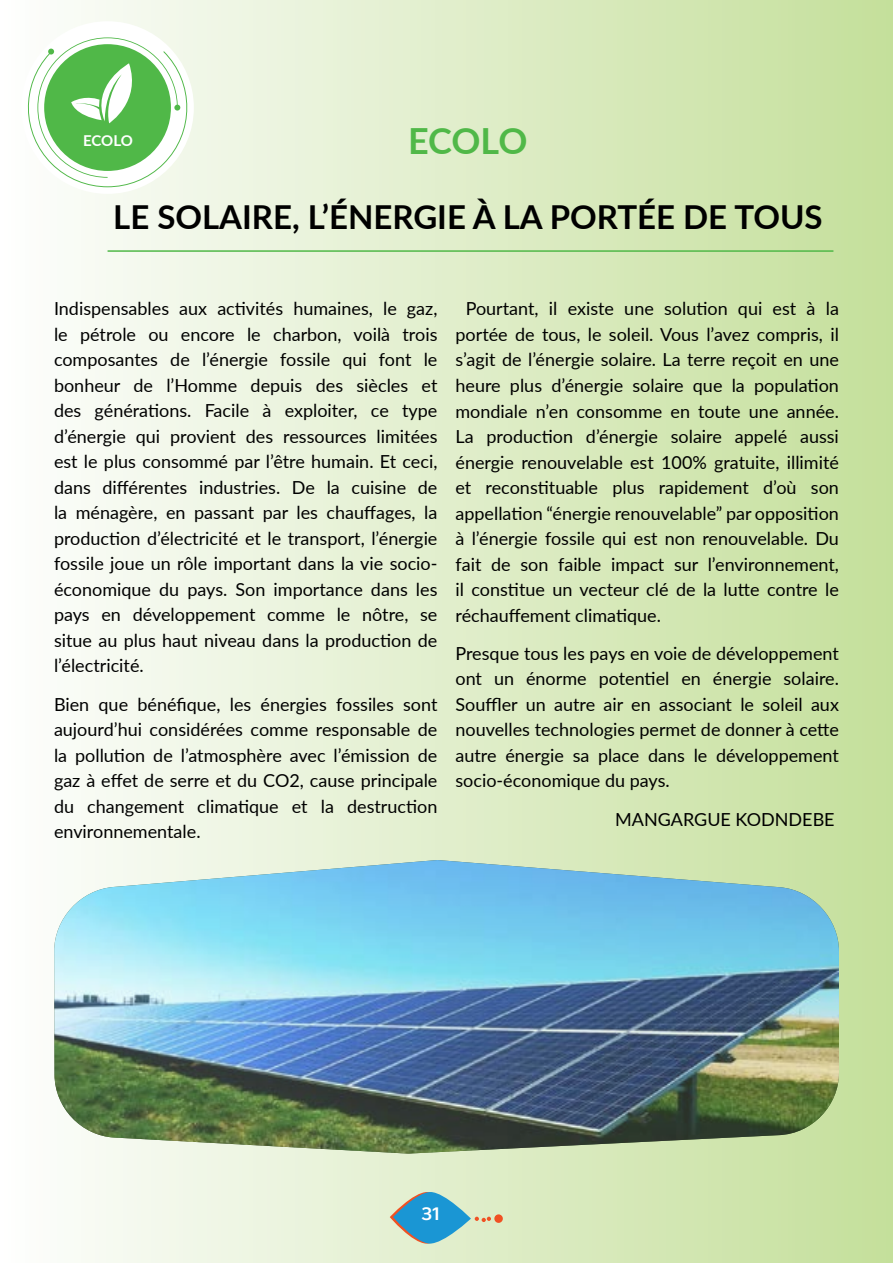
<style>
.page{position:relative;width:893px;height:1263px;background:#fff}
.page>*{position:absolute;margin:0;border:0;box-sizing:border-box;transform-origin:0 0}
.t1{font:700 36px "Lato";letter-spacing:-.015em;color:#50b848}
.t2{font:700 33px "Lato";color:#000}
.t3{font:18px/25.5px "Lato";color:#000;text-align:justify}
.t4{font:700 18px "Ko Ho";color:#fff}
.t5{font:700 15px "Lato";letter-spacing:-.015em;color:#fff}
</style>
<div class="page">
<div style="left:0;top:0;width:893px;height:1263px;background:linear-gradient(to right,#fefefe,#c4df9b)"></div>
<svg style="left:390px;top:1192px;width:101px;height:52px;background:#84bec8"></svg>
<div style="left:494px;top:1214px;width:9px;height:9px;background:#f05123;border-radius:50%"></div>
<div style="left:21px;top:21px;width:173px;height:173px;background:#fff;border-radius:50%"></div>
<svg style="left:20px;top:37px;width:175px;height:150px"></svg>
<hr style="left:108px;top:250px;width:725px;height:2px;background:#50b848">
<img style="left:54px;top:860px;width:785px;height:293px">
<p class="t5" style="left:83px;top:129px;width:51px">ECOLO</p>
<h1 class="t1" style="left:408px;top:114px;width:121px">ECOLO</h1>
<h2 class="t2" style="left:113px;top:192px;width:711px">LE SOLAIRE, L’ÉNERGIE À LA PORTÉE DE TOUS</h2>
<p class="t3" style="left:54px;top:295px;width:385px">Indispensables aux activités humaines, le gaz, le pétrole ou encore le charbon, voilà trois composantes de l’énergie fossile qui font le bonheur de l’Homme depuis des siècles et des générations. Facile à exploiter, ce type d’énergie qui provient des ressources limitées est le plus consommé par l’être humain. Et ceci, dans différentes industries. De la cuisine de la ménagère, en passant par les chauffages, la production d’électricité et le transport, l’énergie fossile joue un rôle important dans la vie socio&shy;économique du pays. Son importance dans les pays en développement comme le nôtre, se situe au plus haut niveau dans la production de l’électricité.</p>
<p class="t3" style="left:54px;top:691px;width:385px">Bien que bénéfique, les énergies fossiles sont aujourd’hui considérées comme responsable de la pollution de l’atmosphère avec l’émission de gaz à effet de serre et du CO2, cause principale du changement climatique et la destruction environnementale.</p>
<p class="t3" style="left:455px;top:295px;width:385px;text-indent:10px">Pourtant, il existe une solution qui est à la portée de tous, le soleil. Vous l’avez compris, il s’agit de l’énergie solaire. La terre reçoit en une heure plus d’énergie solaire que la population mondiale n’en consomme en toute une année.<br>La production d’énergie solaire appelé aussi énergie renouvelable est 100% gratuite, illimité et reconstituable plus rapidement d’où son appellation “énergie renouvelable” par opposition à l’énergie fossile qui est non renouvelable. Du fait de son faible impact sur l’environnement, il constitue un vecteur clé de la lutte contre le réchauffement climatique.</p>
<p class="t3" style="left:455px;top:640px;width:385px">Presque tous les pays en voie de développement ont un énorme potentiel en énergie solaire.<br>Souffler un autre air en associant le soleil aux nouvelles technologies permet de donner à cette autre énergie sa place dans le développement socio-économique du pays.</p>
<p class="t3" style="left:615px;top:805px;width:221px">MANGARGUE KODNDEBE</p>
<p class="t4" style="left:421px;top:1199px;width:20px">31</p>
</div>
